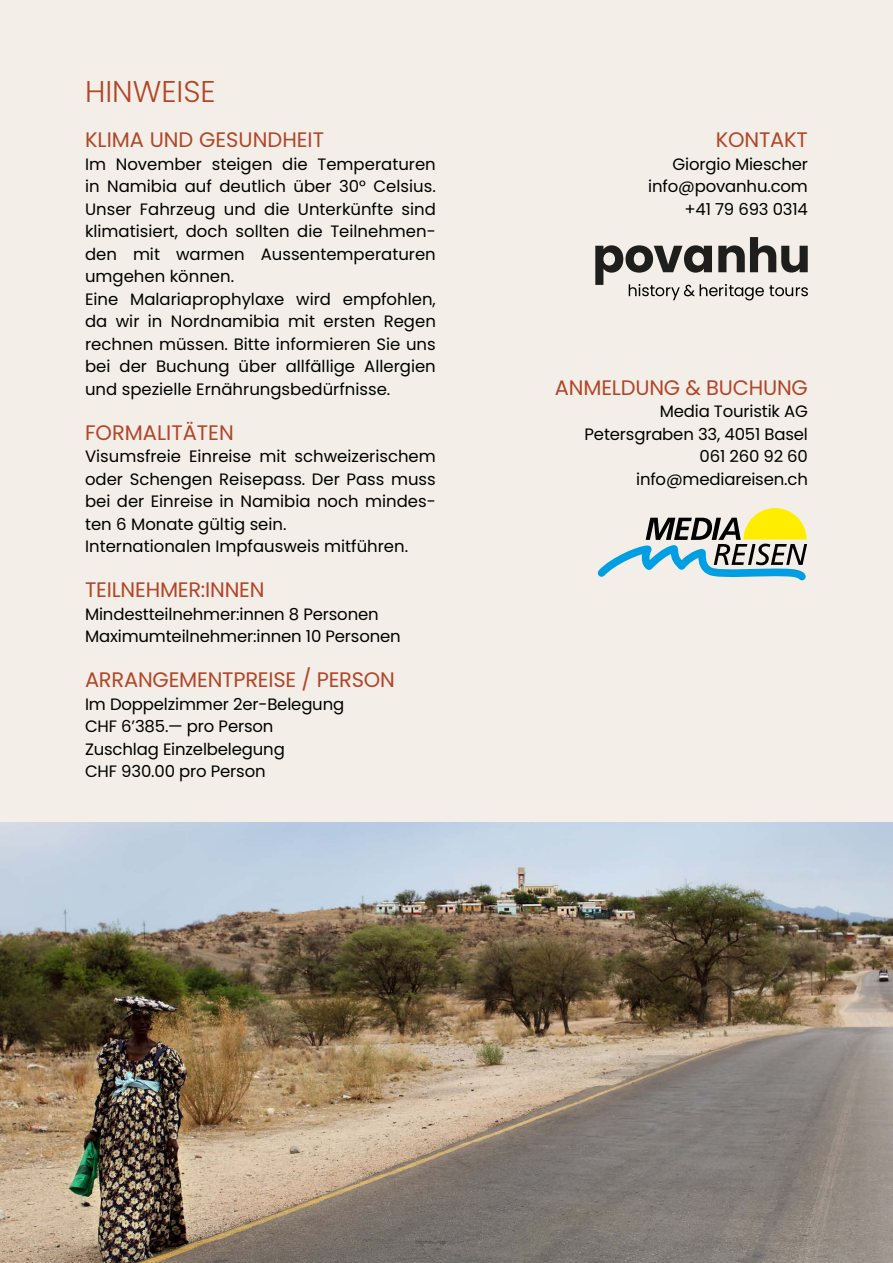
<style>
.page{position:relative;width:893px;height:1263px;background:#f3efe8}
.page>*{position:absolute;margin:0;border:0;box-sizing:border-box;transform-origin:0 0}
.t1{font:300 30px "Poppins";color:#b34528}
.t2{font:21px "Poppins";letter-spacing:-.01em;color:#b34528}
.t3{font:16.5px/22.5px "Poppins";color:#000}
</style>
<div class="page">
<img style="left:0;top:822px;width:893px;height:441px">
<svg style="left:597px;top:508px;width:210px;height:73px"></svg>
<svg style="left:595px;top:237px;width:213px;height:63px"></svg>
<h1 class="t1" style="left:85px;top:74px;width:132px">HINWEISE</h1>
<p class="t2" style="left:85px;top:128px;width:241px">KLIMA UND GESUNDHEIT</p>
<p class="t3" style="left:85px;top:153px;width:352px">Im November steigen die Temperaturen in Namibia auf deutlich über 30° Celsius.<br>Unser Fahrzeug und die Unterkünfte sind klimatisiert, doch sollten die Teilnehmen&shy;den mit warmen Aussentemperaturen umgehen können.<br>Eine Malariaprophylaxe wird empfohlen, da wir in Nordnamibia mit ersten Regen rechnen müssen. Bitte informieren Sie uns bei der Buchung über allfällige Allergien und spezielle Ernährungsbedürfnisse.</p>
<p class="t2" style="left:85px;top:420px;width:150px">FORMALITÄTEN</p>
<p class="t3" style="left:85px;top:445px;width:352px">Visumsfreie Einreise mit schweizerischem oder Schengen Reisepass. Der Pass muss bei der Einreise in Namibia noch mindes&shy;ten 6 Monate gültig sein.<br>Internationalen Impfausweis mitführen.</p>
<p class="t2" style="left:85px;top:578px;width:181px">TEILNEHMER:INNEN</p>
<p class="t3" style="left:85px;top:603px;width:317px">Mindestteilnehmer:innen 8 Personen<br>Maximumteilnehmer:innen 10 Personen</p>
<p class="t2" style="left:85px;top:668px;width:311px">ARRANGEMENTPREISE / PERSON</p>
<p class="t3" style="left:85px;top:693px;width:261px">Im Doppelzimmer 2er-Belegung<br>CHF 6’385.— pro Person<br>Zuschlag Einzelbelegung<br>CHF 930.00 pro Person</p>
<p class="t2" style="left:716px;top:128px;width:94px">KONTAKT</p>
<p class="t3" style="left:648px;top:153px;width:161px;text-align:right">Giorgio Miescher info@povanhu.com +41 79 693 0314</p>
<p class="t2" style="left:555px;top:375px;width:254px">ANMELDUNG &amp; BUCHUNG</p>
<p class="t3" style="left:584px;top:400px;width:225px;text-align:right">Media Touristik AG<br>Petersgraben 33, 4051 Basel<br>061 260 92 60 info@mediareisen.ch</p>
</div>
